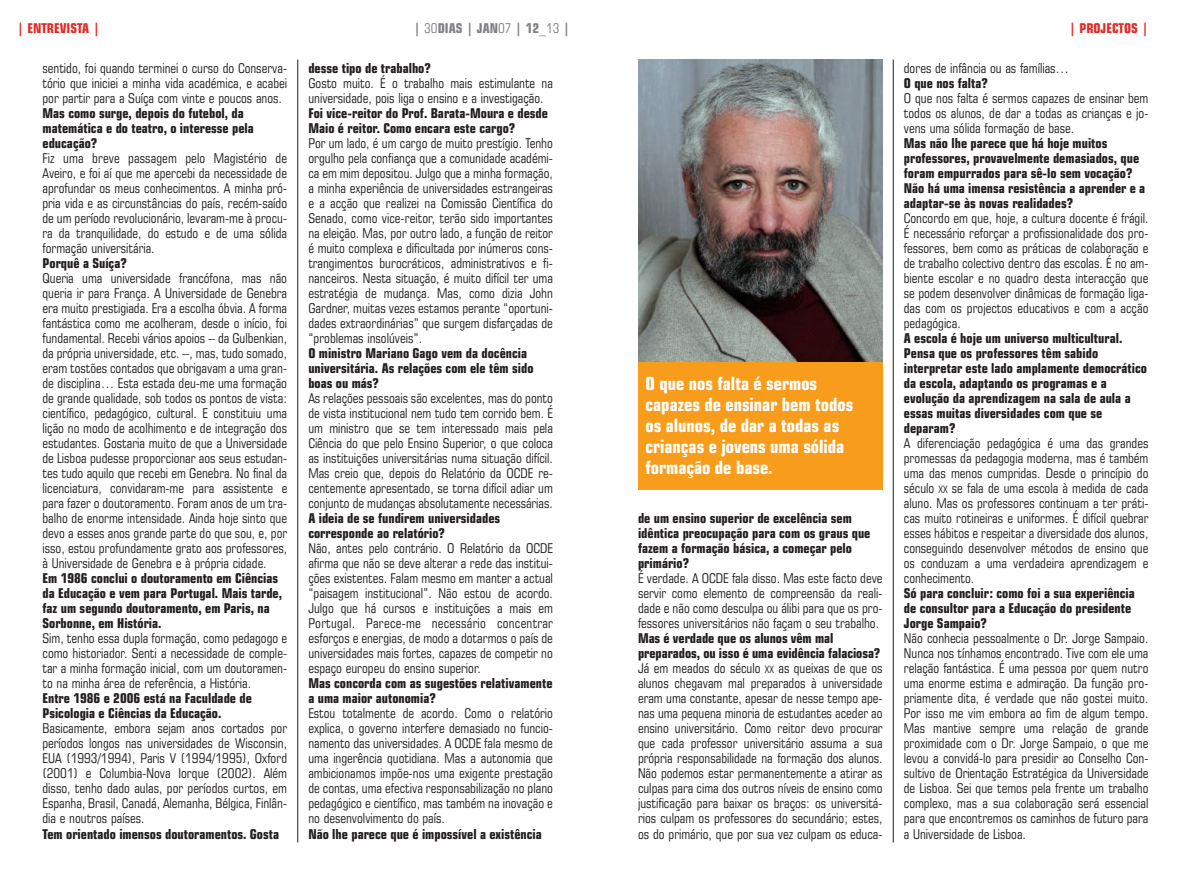
<style>
.page{position:relative;width:1191px;height:885px;background:#fff}
.page>*{position:absolute;margin:0;border:0;box-sizing:border-box;transform-origin:0 0}
.t1{font:700 condensed 18px/21px "Square 721 BT";color:#fff}
.t2{font:condensed 13.5px/15px "Square 721 BT";color:#231f20;text-align:justify}
.t3{font:700 condensed 13.5px/15px "Square 721 BT";color:#231f20}
.t4{font:700 condensed 13.5px "Square 721 BT";color:#e12c26}
.t5{font:700 condensed 13.5px "Square 721 BT";color:#808285}
.s1{font-weight:400}
.s2{font-weight:700}
.s3{font-size:10.2px}
</style>
<div class="page">
<div style="left:638px;top:255px;width:244px;height:234px;background:#f89c1c"></div>
<hr style="left:893px;top:60px;width:1px;height:782px;background:#231f20">
<hr style="left:297px;top:60px;width:1px;height:782px;background:#231f20">
<img style="left:638px;top:60px;width:244px;height:301px">
<p class="t4" style="left:17px;top:21px;width:84px">| ENTREVISTA |</p>
<p class="t5" style="left:414px;top:21px;width:158px">| <span class="s1">30</span>DIAS | JAN<span class="s1">07</span> | 12<span class="s1">_13</span> |</p>
<p class="t2" style="left:43px;top:61px;width:246px">sentido, foi quando terminei o curso do Conserva&shy;tório que iniciei a minha vida académica, e acabei por partir para a Suíça com vinte e poucos anos.</p>
<p class="t3" style="left:43px;top:106px;width:213px">Mas como surge, depois do futebol, da matemática e do teatro, o interesse pela educação?</p>
<p class="t2" style="left:43px;top:151px;width:246px">Fiz uma breve passagem pelo Magistério de Aveiro, e foi aí que me apercebi da necessidade de aprofundar os meus conhecimentos. A minha pró&shy;pria vida e as circunstâncias do país, recém-saído de um período revolucionário, levaram-me à procu&shy;ra da tranquilidade, do estudo e de uma sólida formação universitária.</p>
<p class="t3" style="left:43px;top:256px;width:86px">Porquê a Suíça?</p>
<p class="t2" style="left:43px;top:271px;width:246px">Queria uma universidade francófona, mas não queria ir para França. A Universidade de Genebra era muito prestigiada. Era a escolha óbvia. A forma fantástica como me acolheram, desde o início, foi fundamental. Recebi vários apoios – da Gulbenkian, da própria universidade, etc. –, mas, tudo somado, eram tostões contados que obrigavam a uma gran&shy;de disciplina… Esta estada deu-me uma formação de grande qualidade, sob todos os pontos de vista: científico, pedagógico, cultural. E constituiu uma lição no modo de acolhimento e de integração dos estudantes. Gostaria muito de que a Universidade de Lisboa pudesse proporcionar aos seus estudan&shy;tes tudo aquilo que recebi em Genebra. No final da licenciatura, convidaram-me para assistente e para fazer o doutoramento. Foram anos de um tra&shy;balho de enorme intensidade. Ainda hoje sinto que devo a esses anos grande parte do que sou, e, por isso, estou profundamente grato aos professores, à Universidade de Genebra e à própria cidade.</p>
<p class="t3" style="left:43px;top:571px;width:241px">Em 1986 conclui o doutoramento em Ciências da Educação e vem para Portugal. Mais tarde, faz um segundo doutoramento, em Paris, na Sorbonne, em História.</p>
<p class="t2" style="left:43px;top:631px;width:246px">Sim, tenho essa dupla formação, como pedagogo e como historiador. Senti a necessidade de comple&shy;tar a minha formação inicial, com um doutoramen&shy;to na minha área de referência, a História.</p>
<p class="t3" style="left:43px;top:691px;width:211px">Entre 1986 e 2006 está na Faculdade de<br>Psicologia e Ciências da Educação.</p>
<p class="t2" style="left:43px;top:721px;width:246px">Basicamente, embora sejam anos cortados por períodos longos nas universidades de Wisconsin, EUA (1993/1994), Paris V (1994/1995), Oxford (2001) e Columbia-Nova Iorque (2002). Além disso, tenho dado aulas, por períodos curtos, em Espanha, Brasil, Canadá, Alemanha, Bélgica, Finlân&shy;dia e noutros países.</p>
<p class="t3" style="left:43px;top:826px;width:238px">Tem orientado imensos doutoramentos. Gosta</p>
<p class="t3" style="left:308px;top:61px;width:124px">desse tipo de trabalho?</p>
<p class="t2" style="left:308px;top:76px;width:246px">Gosto muito. É o trabalho mais estimulante na universidade, pois liga o ensino e a investigação.</p>
<p class="t3" style="left:308px;top:106px;width:241px">Foi vice-reitor do Prof. Barata-Moura e desde<br>Maio é reitor. Como encara este cargo?</p>
<p class="t2" style="left:308px;top:136px;width:246px">Por um lado, é um cargo de muito prestígio. Tenho orgulho pela confiança que a comunidade académi&shy;ca em mim depositou. Julgo que a minha formação, a minha experiência de universidades estrangeiras e a acção que realizei na Comissão Científica do Senado, como vice-reitor, terão sido importantes na eleição. Mas, por outro lado, a função de reitor é muito complexa e dificultada por inúmeros cons&shy;trangimentos burocráticos, administrativos e fi&shy;nanceiros. Nesta situação, é muito difícil ter uma estratégia de mudança. Mas, como dizia John Gardner, muitas vezes estamos perante “oportuni&shy;dades extraordinárias” que surgem disfarçadas de “problemas insolúveis”.</p>
<p class="t3" style="left:308px;top:346px;width:227px">O ministro Mariano Gago vem da docência universitária. As relações com ele têm sido boas ou más?</p>
<p class="t2" style="left:308px;top:391px;width:246px">As relações pessoais são excelentes, mas do ponto de vista institucional nem tudo tem corrido bem. É um ministro que se tem interessado mais pela Ciência do que pelo Ensino Superior, o que coloca as instituições universitárias numa situação difícil.<br>Mas creio que, depois do Relatório da OCDE re&shy;centemente apresentado, se torna difícil adiar um conjunto de mudanças absolutamente necessárias.</p>
<p class="t3" style="left:308px;top:511px;width:193px">A ideia de se fundirem universidades corresponde ao relatório?</p>
<p class="t2" style="left:308px;top:541px;width:246px">Não, antes pelo contrário. O Relatório da OCDE afirma que não se deve alterar a rede das institui&shy;ções existentes. Falam mesmo em manter a actual “paisagem institucional”. Não estou de acordo.<br>Julgo que há cursos e instituições a mais em Portugal. Parece-me necessário concentrar esforços e energias, de modo a dotarmos o país de universidades mais fortes, capazes de competir no espaço europeu do ensino superior.</p>
<p class="t3" style="left:308px;top:676px;width:246px">Mas concorda com as sugestões relativamente a uma maior autonomia?</p>
<p class="t2" style="left:308px;top:706px;width:246px">Estou totalmente de acordo. Como o relatório explica, o governo interfere demasiado no funcio&shy;namento das universidades. A OCDE fala mesmo de uma ingerência quotidiana. Mas a autonomia que ambicionamos impõe-nos uma exigente prestação de contas, uma efectiva responsabilização no plano pedagógico e científico, mas também na inovação e no desenvolvimento do país.</p>
<p class="t3" style="left:308px;top:826px;width:235px">Não lhe parece que é impossível a existência</p>
<h1 class="t1" style="left:645px;top:373px;width:209px">O que nos falta é sermos capazes de ensinar bem todos os alunos, de dar a todas as crianças e jovens uma sólida formação de base.</h1>
<p class="t3" style="left:638px;top:511px;width:234px">de um ensino superior de excelência sem idêntica preocupação para com os graus que fazem a formação básica, a começar pelo primário?</p>
<p class="t2" style="left:638px;top:571px;width:246px">É verdade. A OCDE fala disso. Mas este facto deve servir como elemento de compreensão da reali&shy;dade e não como desculpa ou álibi para que os pro&shy;fessores universitários não façam o seu trabalho.</p>
<p class="t2" style="left:638px;top:631px;width:246px;text-align:left"><span class="s2">Mas é verdade que os alunos vêm mal preparados, ou isso é uma evidência falaciosa?<br></span>Já em meados do século <span class="s3">XX</span> as queixas de que os alunos chegavam mal preparados à universidade eram uma constante, apesar de nesse tempo ape&shy;nas uma pequena minoria de estudantes aceder ao ensino universitário. Como reitor devo procurar que cada professor universitário assuma a sua própria responsabilidade na formação dos alunos.<br>Não podemos estar permanentemente a atirar as culpas para cima dos outros níveis de ensino como justificação para baixar os braços: os universitá&shy;rios culpam os professores do secundário; estes, os do primário, que por sua vez culpam os educa-</p>
<p class="t4" style="left:1069px;top:21px;width:81px">| PROJECTOS |</p>
<p class="t2" style="left:904px;top:61px;width:167px">dores de infância ou as famílias…</p>
<p class="t3" style="left:904px;top:76px;width:86px">O que nos falta?</p>
<p class="t2" style="left:904px;top:91px;width:246px">O que nos falta é sermos capazes de ensinar bem todos os alunos, de dar a todas as crianças e jo&shy;vens uma sólida formação de base.</p>
<p class="t3" style="left:904px;top:136px;width:243px">Mas não lhe parece que há hoje muitos professores, provavelmente demasiados, que foram empurrados para sê-lo sem vocação?<br>Não há uma imensa resistência a aprender e a adaptar-se às novas realidades?</p>
<p class="t2" style="left:904px;top:211px;width:246px">Concordo em que, hoje, a cultura docente é frágil.<br>É necessário reforçar a profissionalidade dos pro&shy;fessores, bem como as práticas de colaboração e de trabalho colectivo dentro das escolas. É no am&shy;biente escolar e no quadro desta interacção que se podem desenvolver dinâmicas de formação liga&shy;das com os projectos educativos e com a acção pedagógica.</p>
<p class="t3" style="left:904px;top:331px;width:245px">A escola é hoje um universo multicultural.<br>Pensa que os professores têm sabido interpretar este lado amplamente democrático da escola, adaptando os programas e a evolução da aprendizagem na sala de aula a essas muitas diversidades com que se deparam?</p>
<p class="t2" style="left:904px;top:436px;width:246px">A diferenciação pedagógica é uma das grandes promessas da pedagogia moderna, mas é também uma das menos cumpridas. Desde o princípio do século <span class="s3">XX</span> se fala de uma escola à medida de cada aluno. Mas os professores continuam a ter práti&shy;cas muito rotineiras e uniformes. É difícil quebrar esses hábitos e respeitar a diversidade dos alunos, conseguindo desenvolver métodos de ensino que os conduzam a uma verdadeira aprendizagem e conhecimento.</p>
<p class="t3" style="left:904px;top:586px;width:232px">Só para concluir: como foi a sua experiência de consultor para a Educação do presidente<br>Jorge Sampaio?</p>
<p class="t2" style="left:904px;top:631px;width:246px">Não conhecia pessoalmente o Dr. Jorge Sampaio.<br>Nunca nos tínhamos encontrado. Tive com ele uma relação fantástica. É uma pessoa por quem nutro uma enorme estima e admiração. Da função pro&shy;priamente dita, é verdade que não gostei muito.<br>Por isso me vim embora ao fim de algum tempo.<br>Mas mantive sempre uma relação de grande proximidade com o Dr. Jorge Sampaio, o que me levou a convidá-lo para presidir ao Conselho Con&shy;sultivo de Orientação Estratégica da Universidade de Lisboa. Sei que temos pela frente um trabalho complexo, mas a sua colaboração será essencial para que encontremos os caminhos de futuro para a Universidade de Lisboa.</p>
</div>
